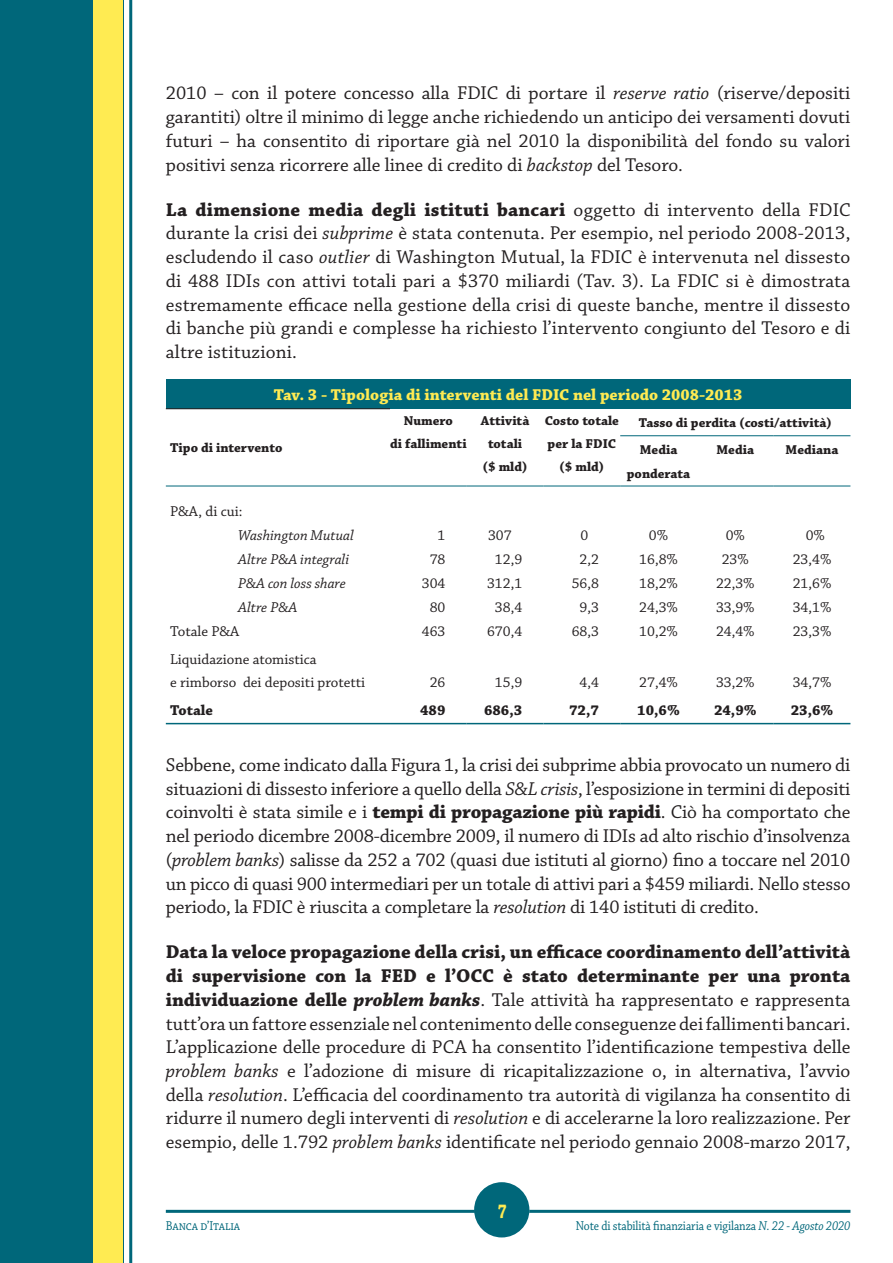
<style>
.page{position:relative;width:893px;height:1263px;background:#fff}
.page>*{position:absolute;margin:0;border:0;box-sizing:border-box;transform-origin:0 0}
.t1{font:700 21px "Chaparral Pro";color:#ffeb52;scale:.75 1}
.Paragrafo{font:19.5px/23.7px "Chaparral Pro";color:#231f20;text-align:justify}
.Titolo_Tav_Fig{font:700 16.5px "Chaparral Pro";color:#ffeb52}
.Paragrafo-2{font:15px/23.2px "Chaparral Pro";color:#231f20}
.t2{font:italic 15px "Chaparral Pro";color:#231f20}
.Paragrafo-3{font:700 15px "Chaparral Pro";color:#231f20}
.Paragrafo-4{font:700 13.5px/23.2px "Chaparral Pro";color:#231f20;text-align:center}
.t3{font:13.5px "Chaparral Pro";letter-spacing:-.01em;color:#00677a;scale:.87 1}
.s1{font-style:italic}
.s2{font-weight:700}
.s3{font-weight:700;font-style:italic}
</style>
<div class="page">
<svg style="left:474px;top:1215px;width:53px;height:23px"></svg>
<hr style="left:166px;top:1210px;width:308px;height:3px;background:#00677a">
<hr style="left:529px;top:1210px;width:321px;height:3px;background:#00677a">
<div style="left:474px;top:1182px;width:55px;height:55px;background:#00677a;border-radius:50%"></div>
<div style="left:0;top:0;width:123px;height:1263px;background:#00677a"></div>
<div style="left:94px;top:0;width:29px;height:1263px;background:#ffeb52"></div>
<hr style="left:129px;top:0;width:3px;height:1263px;background:#00677a">
<div style="left:166px;top:379px;width:684px;height:30px;background:#00677a"></div>
<hr style="left:166px;top:408px;width:224px;height:1px;background:#231f20">
<hr style="left:620px;top:435px;width:77px;height:1px;background:#00677a">
<hr style="left:697px;top:435px;width:77px;height:1px;background:#00677a">
<hr style="left:774px;top:435px;width:76px;height:1px;background:#00677a">
<hr style="left:166px;top:486px;width:224px;height:1px;background:#00677a">
<hr style="left:390px;top:486px;width:77px;height:1px;background:#00677a">
<hr style="left:467px;top:486px;width:76px;height:1px;background:#00677a">
<hr style="left:543px;top:486px;width:77px;height:1px;background:#00677a">
<hr style="left:620px;top:486px;width:77px;height:1px;background:#00677a">
<hr style="left:697px;top:486px;width:77px;height:1px;background:#00677a">
<hr style="left:774px;top:486px;width:76px;height:1px;background:#00677a">
<hr style="left:166px;top:723px;width:224px;height:1px;background:#00677a">
<hr style="left:390px;top:723px;width:77px;height:1px;background:#00677a">
<hr style="left:467px;top:723px;width:76px;height:1px;background:#00677a">
<hr style="left:543px;top:723px;width:77px;height:1px;background:#00677a">
<hr style="left:620px;top:723px;width:77px;height:1px;background:#00677a">
<hr style="left:697px;top:723px;width:77px;height:1px;background:#00677a">
<hr style="left:774px;top:723px;width:76px;height:1px;background:#00677a">
<p class="Paragrafo" style="left:166px;top:82px;width:686px">2010 – con il potere concesso alla FDIC di portare il <span class="s1">reserve ratio</span> (riserve/depositi garantiti) oltre il minimo di legge anche richiedendo un anticipo dei versamenti dovuti futuri – ha consentito di riportare già nel 2010 la disponibilità del fondo su valori positivi senza ricorrere alle linee di credito di <span class="s1">backstop</span> del Tesoro.</p>
<p class="Paragrafo" style="left:166px;top:198px;width:686px"><span class="s2">La dimensione media degli istituti bancari</span> oggetto di intervento della FDIC durante la crisi dei <span class="s1">subprime</span> è stata contenuta. Per esempio, nel periodo 2008-2013, escludendo il caso <span class="s1">outlier</span> di Washington Mutual, la FDIC è intervenuta nel dissesto di 488 IDIs con attivi totali pari a $370 miliardi (Tav. 3). La FDIC si è dimostrata estremamente efficace nella gestione della crisi di queste banche, mentre il dissesto di banche più grandi e complesse ha richiesto l’intervento congiunto del Tesoro e di altre istituzioni.</p>
<p class="Titolo_Tav_Fig" style="left:274px;top:385px;width:470px">Tav. 3 - Tipologia di interventi del FDIC nel periodo 2008-2013</p>
<p class="Paragrafo-4" style="left:170px;top:437px;width:114px">Tipo di intervento</p>
<p class="Paragrafo-4" style="left:390px;top:409px;width:78px">Numero<br>di fallimenti</p>
<p class="Paragrafo-4" style="left:481px;top:409px;width:50px">Attività totali ($ mld)</p>
<p class="Paragrafo-4" style="left:545px;top:409px;width:76px">Costo totale per la FDIC ($ mld)</p>
<p class="Paragrafo-4" style="left:639px;top:412px;width:195px">Tasso di perdita (costi/attività)</p>
<p class="Paragrafo-4" style="left:627px;top:439px;width:65px">Media ponderata</p>
<p class="Paragrafo-4" style="left:716px;top:439px;width:39px">Media</p>
<p class="Paragrafo-4" style="left:786px;top:439px;width:54px">Mediana</p>
<p class="Paragrafo-2" style="left:170px;top:501px;width:74px">P&amp;A, di cui:</p>
<p class="t2" style="left:238px;top:527px;width:117px">Washington Mutual</p>
<p class="Paragrafo-2" style="left:438px;top:524px;width:9px">1</p>
<p class="Paragrafo-2" style="left:488px;top:524px;width:25px">307</p>
<p class="Paragrafo-2" style="left:580px;top:524px;width:9px">0</p>
<p class="Paragrafo-2" style="left:649px;top:524px;width:21px">0%</p>
<p class="Paragrafo-2" style="left:726px;top:524px;width:21px">0%</p>
<p class="Paragrafo-2" style="left:806px;top:524px;width:21px">0%</p>
<p class="t2" style="left:238px;top:551px;width:113px">Altre P&amp;A integrali</p>
<p class="Paragrafo-2" style="left:430px;top:548px;width:17px">78</p>
<p class="Paragrafo-2" style="left:495px;top:548px;width:29px">12,9</p>
<p class="Paragrafo-2" style="left:580px;top:548px;width:21px">2,2</p>
<p class="Paragrafo-2" style="left:639px;top:548px;width:40px">16,8%</p>
<p class="Paragrafo-2" style="left:722px;top:548px;width:29px">23%</p>
<p class="Paragrafo-2" style="left:793px;top:548px;width:40px">23,4%</p>
<p class="t2" style="left:238px;top:575px;width:109px">P&amp;A con loss share</p>
<p class="Paragrafo-2" style="left:422px;top:572px;width:25px">304</p>
<p class="Paragrafo-2" style="left:487px;top:572px;width:37px">312,1</p>
<p class="Paragrafo-2" style="left:572px;top:572px;width:29px">56,8</p>
<p class="Paragrafo-2" style="left:639px;top:572px;width:40px">18,2%</p>
<p class="Paragrafo-2" style="left:716px;top:572px;width:40px">22,3%</p>
<p class="Paragrafo-2" style="left:793px;top:572px;width:40px">21,6%</p>
<p class="t2" style="left:238px;top:599px;width:61px">Altre P&amp;A</p>
<p class="Paragrafo-2" style="left:430px;top:596px;width:17px">80</p>
<p class="Paragrafo-2" style="left:495px;top:596px;width:29px">38,4</p>
<p class="Paragrafo-2" style="left:580px;top:596px;width:21px">9,3</p>
<p class="Paragrafo-2" style="left:639px;top:596px;width:40px">24,3%</p>
<p class="Paragrafo-2" style="left:716px;top:596px;width:40px">33,9%</p>
<p class="Paragrafo-2" style="left:793px;top:596px;width:40px">34,1%</p>
<p class="Paragrafo-2" style="left:170px;top:620px;width:71px">Totale P&amp;A</p>
<p class="Paragrafo-2" style="left:422px;top:620px;width:25px">463</p>
<p class="Paragrafo-2" style="left:487px;top:620px;width:37px">670,4</p>
<p class="Paragrafo-2" style="left:572px;top:620px;width:29px">68,3</p>
<p class="Paragrafo-2" style="left:639px;top:620px;width:40px">10,2%</p>
<p class="Paragrafo-2" style="left:716px;top:620px;width:40px">24,4%</p>
<p class="Paragrafo-2" style="left:793px;top:620px;width:40px">23,3%</p>
<p class="Paragrafo-2" style="left:170px;top:648px;width:197px">Liquidazione atomistica<br>e rimborso dei depositi protetti</p>
<p class="Paragrafo-2" style="left:430px;top:671px;width:17px">26</p>
<p class="Paragrafo-2" style="left:495px;top:671px;width:29px">15,9</p>
<p class="Paragrafo-2" style="left:580px;top:671px;width:21px">4,4</p>
<p class="Paragrafo-2" style="left:639px;top:671px;width:40px">27,4%</p>
<p class="Paragrafo-2" style="left:716px;top:671px;width:40px">33,2%</p>
<p class="Paragrafo-2" style="left:793px;top:671px;width:40px">34,7%</p>
<p class="Paragrafo-3" style="left:170px;top:701px;width:44px">Totale</p>
<p class="Paragrafo-3" style="left:420px;top:701px;width:27px">489</p>
<p class="Paragrafo-3" style="left:484px;top:701px;width:40px">686,3</p>
<p class="Paragrafo-3" style="left:569px;top:701px;width:31px">72,7</p>
<p class="Paragrafo-3" style="left:637px;top:701px;width:44px">10,6%</p>
<p class="Paragrafo-3" style="left:714px;top:701px;width:44px">24,9%</p>
<p class="Paragrafo-3" style="left:791px;top:701px;width:44px">23,6%</p>
<p class="Paragrafo" style="left:166px;top:754px;width:686px">Sebbene, come indicato dalla Figura 1, la crisi dei subprime abbia provocato un numero di situazioni di dissesto inferiore a quello della <span class="s1">S&amp;L crisis</span>, l’esposizione in termini di depositi coinvolti è stata simile e i <span class="s2">tempi di propagazione più rapidi</span>. Ciò ha comportato che nel periodo dicembre 2008-dicembre 2009, il numero di IDIs ad alto rischio d’insolvenza (<span class="s1">problem banks</span>) salisse da 252 a 702 (quasi due istituti al giorno) fino a toccare nel 2010 un picco di quasi 900 intermediari per un totale di attivi pari a $459 miliardi. Nello stesso periodo, la FDIC è riuscita a completare la <span class="s1">resolution</span> di 140 istituti di credito.</p>
<p class="Paragrafo" style="left:166px;top:941px;width:686px"><span class="s2">Data la veloce propagazione della crisi, un efficace coordinamento dell’attività di supervisione con la FED e l’OCC è stato determinante per una pronta individuazione delle</span> <span class="s3">problem banks</span>. Tale attività ha rappresentato e rappresenta tutt’ora un fattore essenziale nel contenimento delle conseguenze dei fallimenti bancari.<br>L’applicazione delle procedure di PCA ha consentito l’identificazione tempestiva delle <span class="s1">problem banks</span> e l’adozione di misure di ricapitalizzazione o, in alternativa, l’avvio della <span class="s1">resolution</span>. L’efficacia del coordinamento tra autorità di vigilanza ha consentito di ridurre il numero degli interventi di <span class="s1">resolution</span> e di accelerarne la loro realizzazione. Per esempio, delle 1.792 <span class="s1">problem banks</span> identificate nel periodo gennaio 2008-marzo 2017,</p>
<p class="t1" style="left:498px;top:1198px;width:13px">7</p>
<p class="t3" style="left:166px;top:1219px;width:87px">Banca d’Italia</p>
<p class="t3" style="left:576px;top:1219px;width:317px">Note di stabilità finanziaria e vigilanza <span class="s1">N. 22 - Agosto 2020</span></p>
</div>
